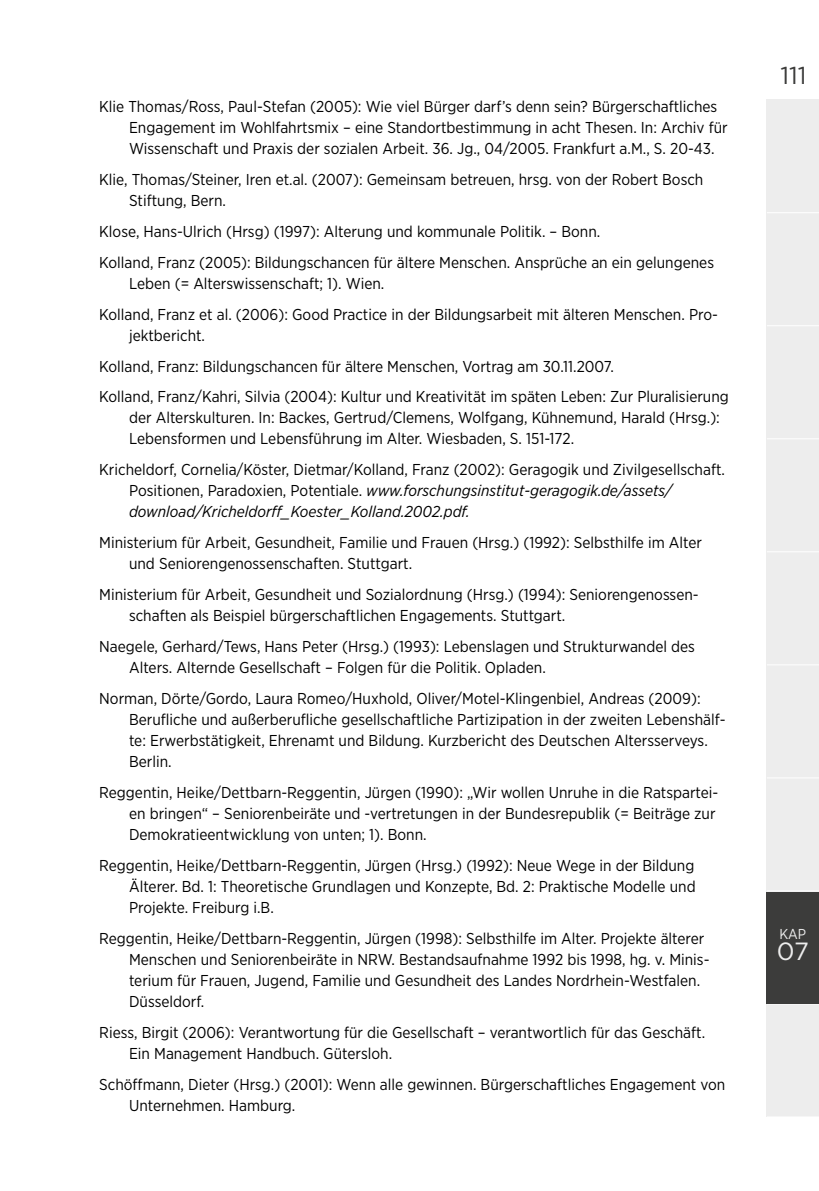
<style>
.page{position:relative;width:819px;height:1191px;background:#fff}
.page>*{position:absolute;margin:0;border:0;box-sizing:border-box;transform-origin:0 0}
.t1{font:24.85px "Gotham";color:#ededed}
.t2{font:24.5px "Gotham";color:#3c3c3b}
.t3{font:15.75px/21px "Gotham Narrow";color:#000}
.t4{font:14.35px "Gotham Narrow";color:#ededed}
.s1{font-style:italic}
</style>
<div class="page">
<div style="left:766px;top:99px;width:53px;height:1017px;background:#ededed"></div>
<hr style="left:766px;top:212px;width:53px;height:1px;background:#fff">
<hr style="left:766px;top:325px;width:53px;height:1px;background:#fff">
<hr style="left:766px;top:438px;width:53px;height:1px;background:#fff">
<hr style="left:766px;top:551px;width:53px;height:1px;background:#fff">
<hr style="left:766px;top:664px;width:53px;height:1px;background:#fff">
<hr style="left:766px;top:777px;width:53px;height:1px;background:#fff">
<hr style="left:766px;top:890px;width:53px;height:1px;background:#fff">
<hr style="left:766px;top:1003px;width:53px;height:1px;background:#fff">
<div style="left:766px;top:891px;width:53px;height:112px;background:#3c3c3b"></div>
<p class="t3" style="left:129px;top:95px;width:600px;text-indent:-30px">Klie Thomas/Ross, Paul-Stefan (2005): Wie viel Bürger darf’s denn sein? Bürgerschaftliches<br>Engagement im Wohlfahrtsmix – eine Standortbestimmung in acht Thesen. In: Archiv für<br>Wissenschaft und Praxis der sozialen Arbeit. 36. Jg., 04/2005. Frankfurt a.M., S. 20-43.</p>
<p class="t3" style="left:129px;top:168px;width:576px;text-indent:-30px">Klie, Thomas/Steiner, Iren et.al. (2007): Gemeinsam betreuen, hrsg. von der Robert Bosch<br>Stiftung, Bern.</p>
<p class="t3" style="left:99px;top:215px;width:616px;line-height:31px">Klose, Hans-Ulrich (Hrsg) (1997): Alterung und kommunale Politik. – Bonn.<br>Kolland, Franz (2005): Bildungschancen für ältere Menschen. Ansprüche an ein gelungenes</p>
<p class="t3" style="left:99px;top:267px;width:620px;line-height:31px;text-indent:30px">Leben (= Alterswissenschaft; 1). Wien.<br>Kolland, Franz et al. (2006): Good Practice in der Bildungsarbeit mit älteren Menschen. Pro-</p>
<p class="t3" style="left:99px;top:319px;width:631px;line-height:31px;text-indent:30px">jektbericht.<br>Kolland, Franz: Bildungschancen für ältere Menschen, Vortrag am 30.11.2007.<br>Kolland, Franz/Kahri, Silvia (2004): Kultur und Kreativität im späten Leben: Zur Pluralisierung</p>
<p class="t3" style="left:129px;top:407px;width:592px">der Alterskulturen. In: Backes, Gertrud/Clemens, Wolfgang, Kühnemund, Harald (Hrsg.):<br>Lebensformen und Lebensführung im Alter. Wiesbaden, S. 151-172.</p>
<p class="t3" style="left:129px;top:459px;width:597px;text-indent:-30px">Kricheldorf, Cornelia/Köster, Dietmar/Kolland, Franz (2002): Geragogik und Zivilgesellschaft.<br>Positionen, Paradoxien, Potentiale. <span class="s1">www.forschungsinstitut-geragogik.de/assets/ download/Kricheldorff_Koester_Kolland.2002.pdf.</span></p>
<p class="t3" style="left:129px;top:532px;width:574px;text-indent:-30px">Ministerium für Arbeit, Gesundheit, Familie und Frauen (Hrsg.) (1992): Selbsthilfe im Alter und Seniorengenossenschaften. Stuttgart.</p>
<p class="t3" style="left:129px;top:584px;width:571px;text-indent:-30px">Ministerium für Arbeit, Gesundheit und Sozialordnung (Hrsg.) (1994): Seniorengenossen&shy;schaften als Beispiel bürgerschaftlichen Engagements. Stuttgart.</p>
<p class="t3" style="left:129px;top:636px;width:567px;text-indent:-30px">Naegele, Gerhard/Tews, Hans Peter (Hrsg.) (1993): Lebenslagen und Strukturwandel des<br>Alters. Alternde Gesellschaft – Folgen für die Politik. Opladen.</p>
<p class="t3" style="left:129px;top:687px;width:598px;text-indent:-30px">Norman, Dörte/Gordo, Laura Romeo/Huxhold, Oliver/Motel-Klingenbiel, Andreas (2009):<br>Berufliche und außerberufliche gesellschaftliche Partizipation in der zweiten Lebenshälf&shy;te: Erwerbstätigkeit, Ehrenamt und Bildung. Kurzbericht des Deutschen Altersserveys.<br>Berlin.</p>
<p class="t3" style="left:129px;top:781px;width:590px;text-indent:-30px">Reggentin, Heike/Dettbarn-Reggentin, Jürgen (1990): „Wir wollen Unruhe in die Ratspartei&shy;en bringen“ – Seniorenbeiräte und -vertretungen in der Bundesrepublik (= Beiträge zur<br>Demokratieentwicklung von unten; 1). Bonn.</p>
<p class="t3" style="left:129px;top:854px;width:568px;text-align:justify;text-indent:-30px">Reggentin, Heike/Dettbarn-Reggentin, Jürgen (Hrsg.) (1992): Neue Wege in der Bildung Älterer. Bd. 1: Theoretische Grundlagen und Konzepte, Bd. 2: Praktische Modelle und Projekte. Freiburg i.B.</p>
<p class="t3" style="left:129px;top:927px;width:582px;text-indent:-30px">Reggentin, Heike/Dettbarn-Reggentin, Jürgen (1998): Selbsthilfe im Alter. Projekte älterer Menschen und Seniorenbeiräte in NRW. Bestandsaufnahme 1992 bis 1998, hg. v. Minis&shy;terium für Frauen, Jugend, Familie und Gesundheit des Landes Nordrhein-Westfalen.<br>Düsseldorf.</p>
<p class="t3" style="left:129px;top:1021px;width:577px;text-indent:-30px">Riess, Birgit (2006): Verantwortung für die Gesellschaft – verantwortlich für das Geschäft.<br>Ein Management Handbuch. Gütersloh.</p>
<p class="t3" style="left:129px;top:1073px;width:597px;text-indent:-30px">Schöffmann, Dieter (Hrsg.) (2001): Wenn alle gewinnen. Bürgerschaftliches Engagement von<br>Unternehmen. Hamburg.</p>
<h2 class="t2" style="left:780px;top:62px;width:28px">111</h2>
<p class="t4" style="left:779px;top:925px;width:28px">KAP</p>
<h1 class="t1" style="left:776px;top:937px;width:33px">07</h1>
</div>
